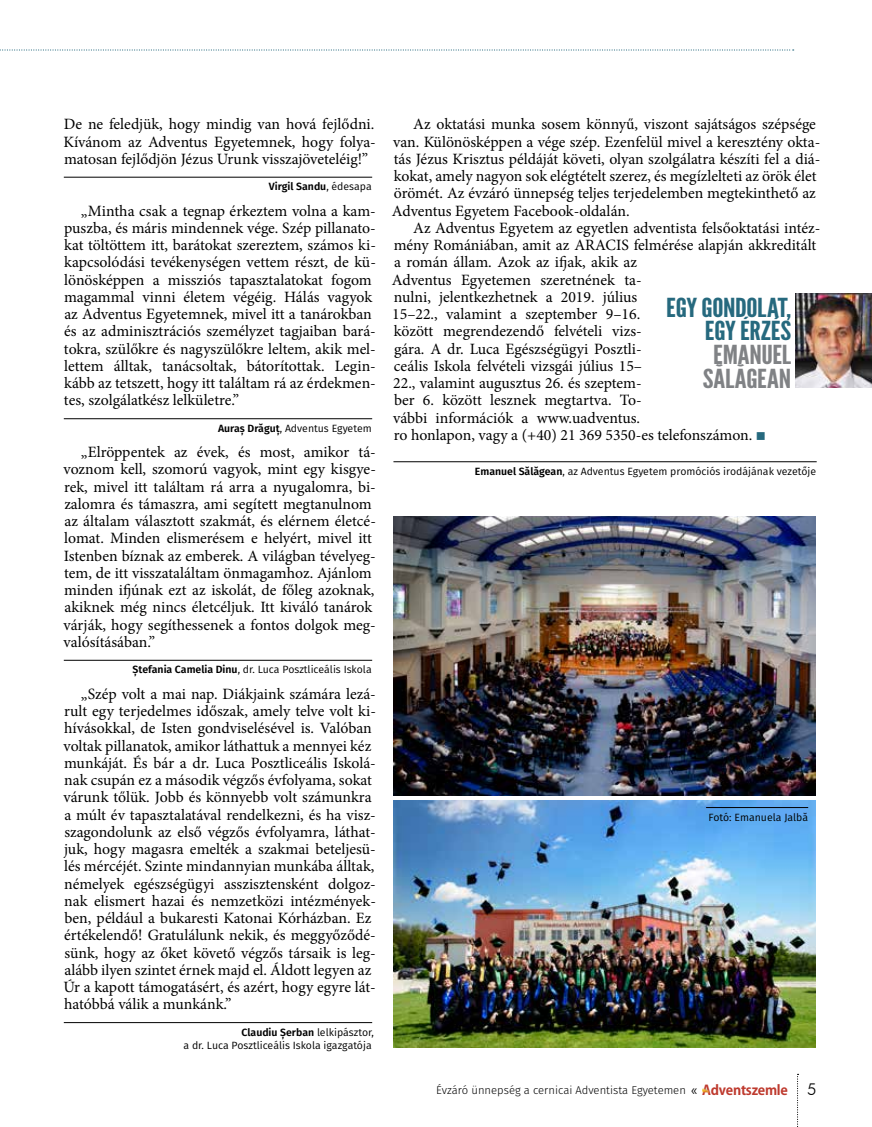
<style>
.page{position:relative;width:872px;height:1127px;background:#fff}
.page>*{position:absolute;margin:0;border:0;box-sizing:border-box;transform-origin:0 0}
.t1{font:26.1px/23.7px "League Gothic";letter-spacing:-.01em;color:#26697e;text-align:right;scale:1.2 1}
.t2{font:26.1px/23.7px "League Gothic";letter-spacing:-.005em;color:#808285;text-align:center;scale:1.2 1}
.t3{font:15.75px/17.2px "Minion Pro";color:#000}
.t4{font:300 11.25px "Fira Sans";color:#000}
.t5{font:10.5px/13.5px "Fira Sans";color:#000;text-align:right}
.t6{font:600 10.5px "Fira Sans";color:#000}
.s1{font-weight:400}
.s2{font-weight:600}
.s3{color:#26697e}
.s4{font-family:"Koz Go Pr 6 N";font-weight:400;font-size:13.5px}
.s5{font-family:"Koz Go Pr 6 N";font-weight:700;font-size:13.5px;color:#be3a2e}
.s6{font-family:"Futura BT";font-size:16.5px}
</style>
<div class="page">
<hr style="left:64px;top:177px;width:308px;height:1px;background:#000">
<hr style="left:64px;top:418px;width:308px;height:1px;background:#000">
<hr style="left:64px;top:660px;width:308px;height:1px;background:#000">
<hr style="left:64px;top:1022px;width:308px;height:1px;background:#000">
<svg style="left:0;top:49px;width:793px;height:2px"></svg>
<img style="left:393px;top:517px;width:422px;height:278px">
<img style="left:393px;top:801px;width:422px;height:246px">
<hr style="left:393px;top:461px;width:423px;height:1px;background:#000">
<img style="left:795px;top:293px;width:77px;height:94px">
<hr style="left:706px;top:807px;width:102px;height:1px;background:#000">
<svg style="left:797px;top:1074px;width:1px;height:53px"></svg>
<svg style="left:702px;top:1088px;width:6px;height:4px"></svg>
<p class="t3" style="left:64px;top:116px;width:314px;text-align:justify">De ne feledjük, hogy mindig van hová fejlődni.<br>Kívánom az Adventus Egyetemnek, hogy folya&shy;matosan fejlődjön Jézus Urunk visszajöveteléig!”</p>
<p class="t6" style="left:269px;top:179px;width:104px">Virgil Sandu<span class="s1">, édesapa</span></p>
<p class="t3" style="left:64px;top:202px;width:313px;text-indent:17px">„Mintha csak a tegnap érkeztem volna a kam&shy;puszba, és máris mindennek vége. Szép pillanato&shy;kat töltöttem itt, barátokat szereztem, számos ki&shy;kapcsolódási tevékenységen vettem részt, de kü&shy;lönösképpen a missziós tapasztalatokat fogom magammal vinni életem végéig. Hálás vagyok az Adventus Egyetemnek, mivel itt a tanárokban és az adminisztrációs személyzet tagjaiban bará&shy;tokra, szülőkre és nagyszülőkre leltem, akik mel&shy;lettem álltak, tanácsoltak, bátorítottak. Legin&shy;kább az tetszett, hogy itt találtam rá az érdekmen&shy;tes, szolgálatkész lelkületre.”</p>
<p class="t5" style="left:218px;top:421px;width:155px"><span class="s2">Auraș Drăguț</span>, Adventus Egyetem</p>
<p class="t3" style="left:64px;top:444px;width:314px;text-indent:17px">„Elröppentek az évek, és most, amikor tá&shy;voznom kell, szomorú vagyok, mint egy kisgye&shy;rek, mivel itt találtam rá arra a nyugalomra, bi&shy;zalomra és támaszra, ami segített megtanulnom az általam választott szakmát, és elérnem életcé&shy;lomat. Minden elismerésem e helyért, mivel itt Istenben bíznak az emberek. A világban tévelyeg&shy;tem, de itt visszataláltam önmagamhoz. Ajánlom minden ifjúnak ezt az iskolát, de főleg azoknak, akiknek még nincs életcéljuk. Itt kiváló tanárok várják, hogy segíthessenek a fontos dolgok meg&shy;valósításában.”</p>
<p class="t5" style="left:132px;top:663px;width:241px"><span class="s2">Ștefania Camelia Dinu</span>, dr. Luca Posztliceális Iskola</p>
<p class="t3" style="left:63px;top:685px;width:314px;text-indent:17px">„Szép volt a mai nap. Diákjaink számára lezá&shy;rult egy terjedelmes időszak, amely telve volt ki&shy;hívásokkal, de Isten gondviselésével is. Valóban voltak pillanatok, amikor láthattuk a mennyei kéz munkáját. És bár a dr. Luca Posztliceális Iskolá&shy;nak csupán ez a második végzős évfolyama, sokat várunk tőlük. Jobb és könnyebb volt számunkra a múlt év tapasztalatával rendelkezni, és ha vis - szagondolunk az első végzős évfolyamra, láthat&shy;juk, hogy magasra emelték a szakmai beteljesü&shy;lés mércéjét. Szinte mindannyian munkába álltak, némelyek egészségügyi asszisztensként dolgoz&shy;nak elismert hazai és nemzetközi intézmények&shy;ben, például a bukaresti Katonai Kórházban. Ez értékelendő! Gratulálunk nekik, és meggyőződé&shy;sünk, hogy az őket követő végzős társaik is leg&shy;alább ilyen szintet érnek majd el. Áldott legyen az Úr a kapott támogatásért, és azért, hogy egyre lát&shy;hatóbbá válik a munkánk.”</p>
<p class="t5" style="left:183px;top:1025px;width:192px"><span class="s2">Claudiu Șerban</span> lelkipásztor,<br>a dr. Luca Posztliceális Iskola igazgatója</p>
<p class="t3" style="left:392px;top:116px;width:430px;text-indent:21px">Az oktatási munka sosem könnyű, viszont sajátságos szépsége van. Különösképpen a vége szép. Ezenfelül mivel a keresztény okta&shy;tás Jézus Krisztus példáját követi, olyan szolgálatra készíti fel a diá&shy;kokat, amely nagyon sok elégtételt szerez, és megízlelteti az örök élet örömét. Az évzáró ünnepség teljes terjedelemben megtekinthető az Adventus Egyetem Facebook-oldalán.</p>
<p class="t3" style="left:392px;top:219px;width:430px;text-indent:21px">Az Adventus Egyetem az egyetlen adventista felsőoktatási intéz&shy;mény Romániában, amit az ARACIS felmérése alapján akkreditált a román állam. Azok az ifjak, akik az<br>Adventus Egyetemen szeretnének ta-<br>nulni, jelentkezhetnek a 2019. július<br>15–22., valamint a szeptember 9–16.<br>között megrendezendő felvételi vizs-<br>gára. A dr. Luca Egészségügyi Posztli-<br>ceális Iskola felvételi vizsgái július 15–<br>22., valamint augusztus 26. és szeptem-<br>ber 6. között lesznek megtartva. To-<br>vábbi információk a www.uadventus.<br>ro honlapon, vagy a (+40) 21 369 5350-es telefonszámon. <span class="s3">■</span></p>
<p class="t5" style="left:475px;top:464px;width:343px"><span class="s2">Emanuel Sălăgean</span>, az Adventus Egyetem promóciós irodájának vezetője</p>
<h1 class="t1" style="left:666px;top:296px;width:106px">EGY GONDOLAT,<br>EGY ÉRZÉS</h1>
<h1 class="t2" style="left:702px;top:343px;width:75px">EMANUEL<br>SĂLĂGEAN</h1>
<p class="t5" style="left:708px;top:810px;width:101px">Fotó: Emanuela Jalbă</p>
<p class="t4" style="left:436px;top:1082px;width:382px">Évzáró ünnepség a cernicai Adventista Egyetemen <span class="s4">«</span> <span class="s5">Adventszemle</span> <span class="s6">5</span></p>
</div>
